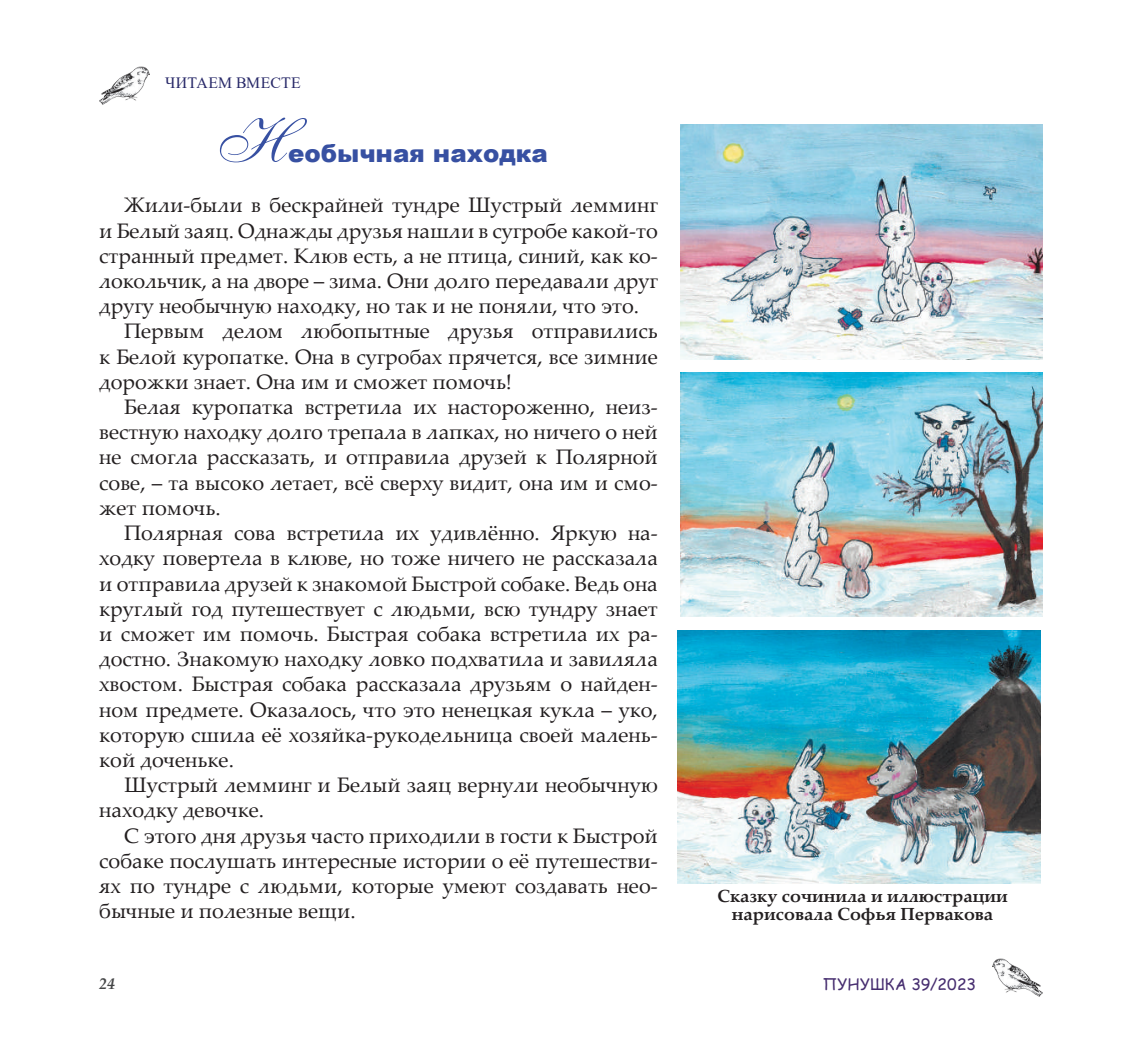
<style>
.page{position:relative;width:1127px;height:1052px;background:#fff}
.page>*{position:absolute;margin:0;border:0;box-sizing:border-box;transform-origin:0 0}
.t1{font:63px "Anastasia Script";color:#3750a2}
.t2{font:900 24.5px "Arial";color:#3750a2}
.t3{font:21px "Palatino Linotype";color:#231f20}
.t4{font:700 17.5px/17.5px "Palatino Linotype";color:#231f20;text-align:center}
.t5{font:15.75px "Comic Sans MS";letter-spacing:.01em;color:#462d6f}
.t6{font:15.75px "Times New Roman";letter-spacing:.015em;color:#272868}
.t7{font:italic 700 15.75px "Palatino Linotype";color:#454647}
</style>
<div class="page">
<img style="left:99px;top:66px;width:51px;height:39px">
<img style="left:992px;top:958px;width:50px;height:39px">
<img style="left:680px;top:124px;width:362px;height:236px">
<img style="left:680px;top:372px;width:362px;height:244px">
<img style="left:677px;top:630px;width:362px;height:253px">
<p class="t6" style="left:165px;top:71px;width:137px">ЧИТАЕМ ВМЕСТЕ</p>
<h1 class="t1" style="left:209px;top:104px;width:68px">Н</h1>
<p class="t2" style="left:288px;top:135px;width:261px">еобычная находка</p>
<p class="t3" style="left:124px;top:190px;width:535px">Жили-были в бескрайней тундре Шустрый лемминг</p>
<p class="t3" style="left:99px;top:215px;width:560px">и Белый заяц. Однажды друзья нашли в сугробе какой-то</p>
<p class="t3" style="left:99px;top:241px;width:560px">странный предмет. Клюв есть, а не птица, синий, как ко-</p>
<p class="t3" style="left:99px;top:266px;width:560px">локольчик, а на дворе – зима. Они долго передавали друг</p>
<p class="t3" style="left:99px;top:291px;width:541px">другу необычную находку, но так и не поняли, что это.</p>
<p class="t3" style="left:124px;top:316px;width:535px">Первым делом любопытные друзья отправились</p>
<p class="t3" style="left:99px;top:341px;width:560px">к Белой куропатке. Она в сугробах прячется, все зимние</p>
<p class="t3" style="left:99px;top:367px;width:414px">дорожки знает. Она им и сможет помочь!</p>
<p class="t3" style="left:124px;top:392px;width:535px">Белая куропатка встретила их настороженно, неиз-</p>
<p class="t3" style="left:99px;top:417px;width:560px">вестную находку долго трепала в лапках, но ничего о ней</p>
<p class="t3" style="left:99px;top:442px;width:560px">не смогла рассказать, и отправила друзей к Полярной</p>
<p class="t3" style="left:99px;top:467px;width:560px">сове, – та высоко летает, всё сверху видит, она им и смо-</p>
<p class="t3" style="left:99px;top:493px;width:123px">жет помочь.</p>
<p class="t3" style="left:124px;top:518px;width:535px">Полярная сова встретила их удивлённо. Яркую на-</p>
<p class="t3" style="left:99px;top:543px;width:560px">ходку повертела в клюве, но тоже ничего не рассказала</p>
<p class="t3" style="left:99px;top:568px;width:560px">и отправила друзей к знакомой Быстрой собаке. Ведь она</p>
<p class="t3" style="left:99px;top:593px;width:560px">круглый год путешествует с людьми, всю тундру знает</p>
<p class="t3" style="left:99px;top:619px;width:560px">и сможет им помочь. Быстрая собака встретила их ра-</p>
<p class="t3" style="left:99px;top:644px;width:560px">достно. Знакомую находку ловко подхватила и завиляла</p>
<p class="t3" style="left:99px;top:669px;width:560px">хвостом. Быстрая собака рассказала друзьям о найден-</p>
<p class="t3" style="left:99px;top:694px;width:560px">ном предмете. Оказалось, что это ненецкая кукла – уко,</p>
<p class="t3" style="left:99px;top:719px;width:560px">которую сшила её хозяйка-рукодельница своей малень-</p>
<p class="t3" style="left:99px;top:745px;width:136px">кой доченьке.</p>
<p class="t3" style="left:124px;top:770px;width:535px">Шустрый лемминг и Белый заяц вернули необычную</p>
<p class="t3" style="left:99px;top:795px;width:166px">находку девочке.</p>
<p class="t3" style="left:124px;top:820px;width:535px">С этого дня друзья часто приходили в гости к Быстрой</p>
<p class="t3" style="left:99px;top:845px;width:560px">собаке послушать интересные истории о её путешестви-</p>
<p class="t3" style="left:99px;top:871px;width:560px">ях по тундре с людьми, которые умеют создавать нео-</p>
<p class="t3" style="left:99px;top:896px;width:258px">бычные и полезные вещи.</p>
<p class="t4" style="left:717px;top:887px;width:292px">Сказку сочинила и иллюстрации нарисовала Софья Первакова</p>
<p class="t7" style="left:99px;top:972px;width:17px">24</p>
<p class="t5" style="left:822px;top:972px;width:155px">ПУНУШКА 39/2023</p>
</div>
